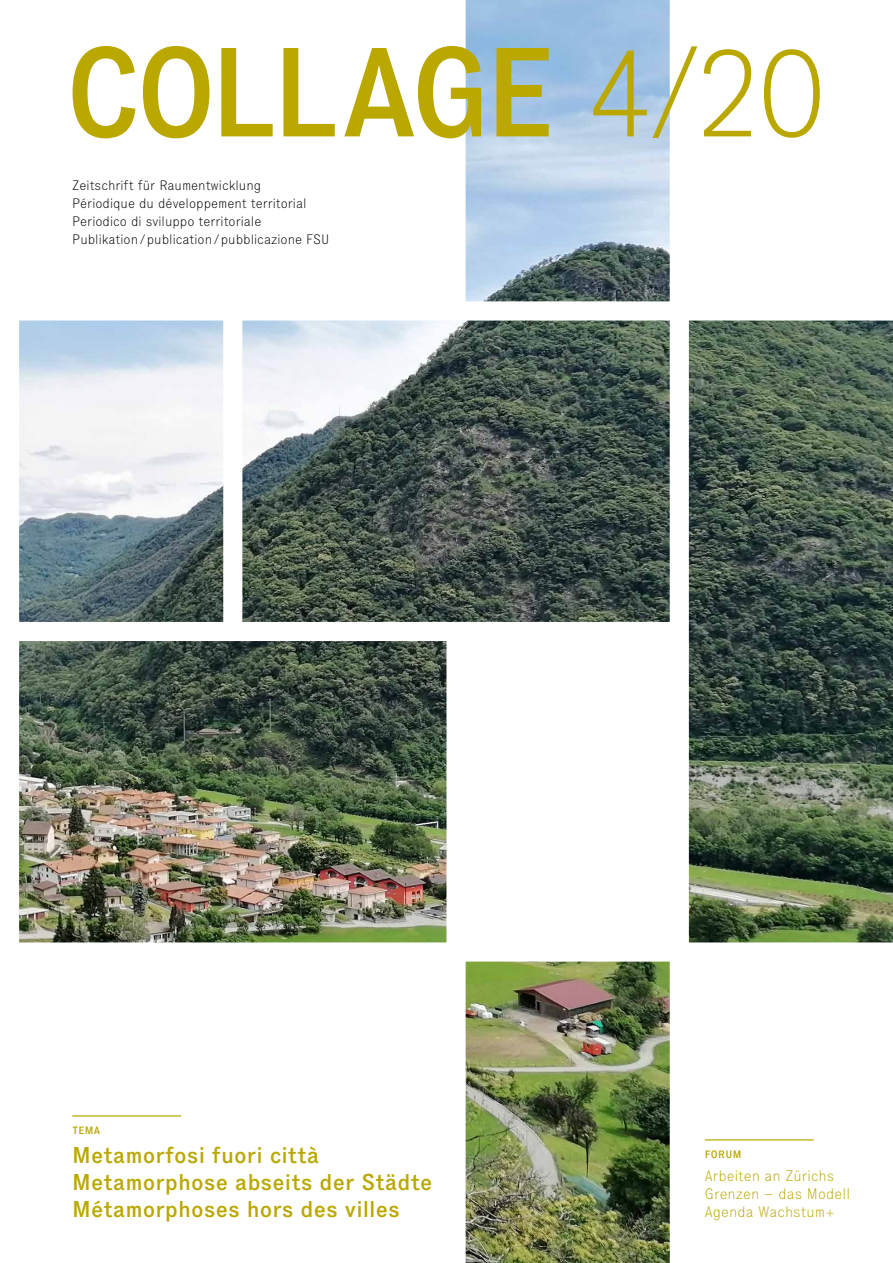
<style>
.page{position:relative;width:893px;height:1263px;background:#fff}
.page>*{position:absolute;margin:0;border:0;box-sizing:border-box;transform-origin:0 0}
.t1{font:500 124.5px "Executive 65";letter-spacing:-.06em;color:#baa800}
.t2{font:500 22.5px/27px "Executive 65";color:#baa800}
.t3{font:100 15px/18px "Executive 35";letter-spacing:.005em;color:#baa800}
.t4{font:100 13.5px/18px "Executive 35";color:#000}
.t5{font:500 10.5px "Executive 65";letter-spacing:.035em;color:#baa800}
.s1{font-family:"Executive 35";font-weight:100}
</style>
<div class="page">
<img style="left:19px;top:0;width:874px;height:1263px">
<hr style="left:72px;top:1115px;width:109px;height:1px;background:#baa800">
<hr style="left:705px;top:1139px;width:109px;height:1px;background:#baa800">
<h1 class="t1" style="left:65px;top:45px;width:764px">COLLAGE <span class="s1">4/20</span></h1>
<p class="t4" style="left:72px;top:178px;width:259px">Zeitschrift für Raumentwicklung<br>Périodique du développement territorial Periodico di sviluppo territoriale Publikation / publication / pubblicazione FSU</p>
<p class="t5" style="left:72px;top:1126px;width:30px">TEMA</p>
<h2 class="t2" style="left:72px;top:1143px;width:362px">Metamorfosi fuori città<br>Metamorphose abseits der Städte<br>Métamorphoses hors des villes</h2>
<p class="t5" style="left:705px;top:1150px;width:38px">FORUM</p>
<p class="t3" style="left:705px;top:1168px;width:147px">Arbeiten an Zürichs<br>Grenzen – das Modell<br>Agenda Wachstum+</p>
</div>
